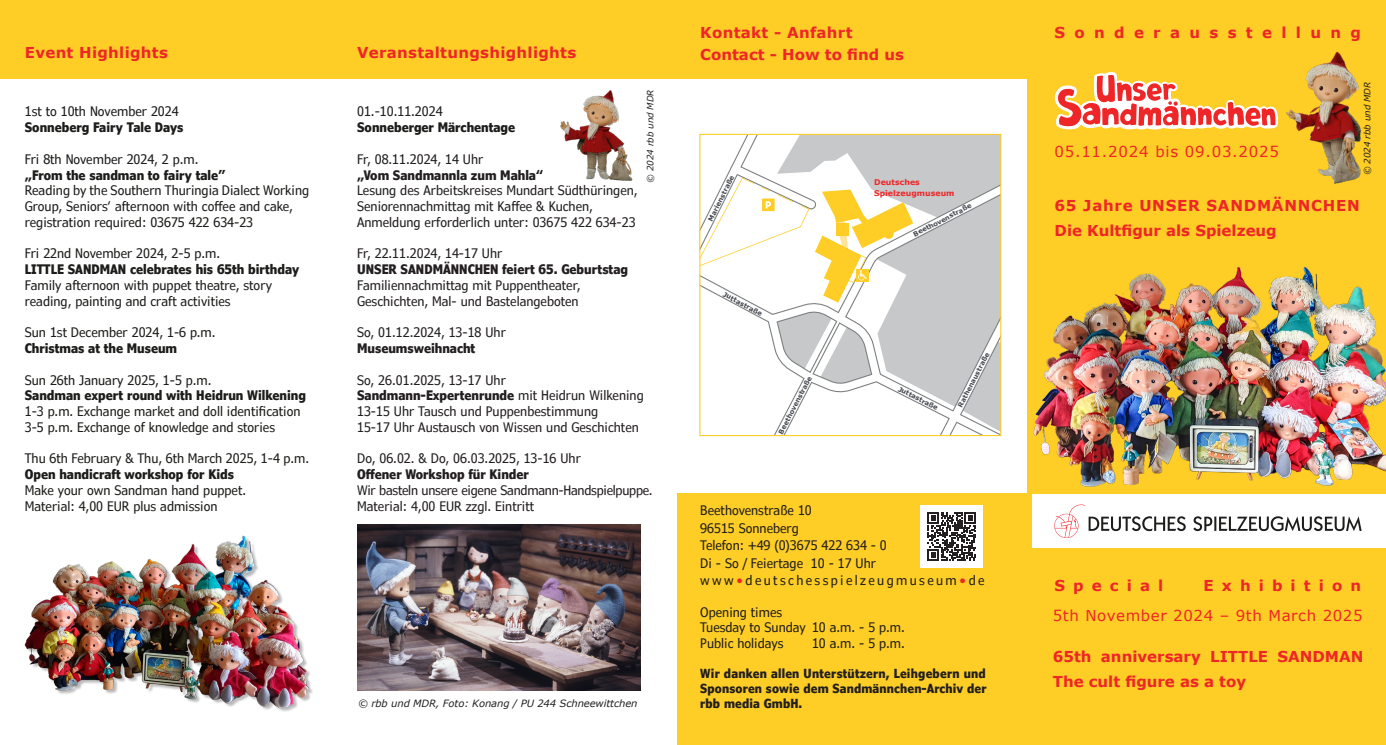
<style>
.page{position:relative;width:1386px;height:745px;background:#fff}
.page>*{position:absolute;margin:0;border:0;box-sizing:border-box;transform-origin:0 0}
.t1{font:700 15px/25.1px "Verdana";color:#ee2628}
.t2{font:700 15px "Verdana";letter-spacing:.02em;color:#ee2628}
.t3{font:15px "Verdana";letter-spacing:.04em;color:#ee2628}
.t4{font:700 15px/25.1px "Verdana";letter-spacing:.05em;color:#ee2628}
.t5{font:700 15px "Verdana";letter-spacing:.62em;color:#ee2628}
.t6{font:700 15px "Verdana";letter-spacing:.54em;color:#ee2628}
.t7{font:condensed 13.12px/15.8px "Verdana Pro";color:#231f20}
.t8{font:condensed 13.12px/15.8px "Verdana Pro";color:#1d1d1b}
.t9{font:700 condensed 13.12px "Verdana Pro";color:#1d1d1b}
.t10{font:700 condensed 13.12px "Verdana Pro";color:#231f20}
.t11{font:condensed 13.12px/15.8px "Verdana Pro";letter-spacing:-.02em;color:#231f20}
.t12{font:700 condensed 12.5px/15px "Verdana Pro";letter-spacing:.01em;color:#231f20;text-align:justify}
.t13{font:italic 10px "Verdana";letter-spacing:-.01em;color:#231f20}
.t14{font:italic 8.75px "Verdana";letter-spacing:-.01em;color:#231f20}
.t15{font:700 7.88px/11.1px "Verdana";letter-spacing:.005em;color:#ee2628}
.t16{font:700 6.75px "Verdana";color:#444950}
.s1{font-weight:700}
.s2{color:#ee2628}
</style>
<div class="page">
<svg style="left:1054px;top:504px;width:131px;height:33px"></svg>
<svg style="left:1193px;top:516px;width:168px;height:15px"></svg>
<div style="left:1031px;top:548px;width:354px;height:196px;background:#fecd26"></div>
<div style="left:1028px;top:0;width:357px;height:493px;background:#fecd26"></div>
<div style="left:0;top:0;width:1031px;height:78px;background:#fecd26"></div>
<div style="left:677px;top:493px;width:354px;height:251px;background:#fecd26"></div>
<div style="left:920px;top:505px;width:62px;height:62px;background:#fff"></div>
<svg style="left:927px;top:512px;width:49px;height:48px"></svg>
<svg style="left:701px;top:136px;width:298px;height:298px"></svg>
<div style="left:835px;top:223px;width:13px;height:13px;background:#fecd26"></div>
<div style="left:699px;top:134px;width:302px;height:302px;border:1px solid #fecd26"></div>
<svg style="left:1054px;top:72px;width:224px;height:58px"></svg>
<img style="left:1286px;top:51px;width:75px;height:133px">
<img style="left:1033px;top:266px;width:352px;height:221px">
<img style="left:357px;top:524px;width:283px;height:165px">
<img style="left:24px;top:535px;width:285px;height:176px">
<img style="left:560px;top:90px;width:73px;height:91px">
<p class="t2" style="left:700px;top:23px;width:154px">Kontakt - Anfahrt</p>
<p class="t2" style="left:25px;top:43px;width:145px">Event Highlights</p>
<p class="t2" style="left:357px;top:43px;width:221px">Veranstaltungshighlights</p>
<p class="t1" style="left:700px;top:42px;width:205px">Contact - How to find us</p>
<p class="t8" style="left:25px;top:104px;width:155px">1st to 10th November 2024</p>
<p class="t9" style="left:25px;top:118px;width:160px">Sonneberg Fairy Tale Days</p>
<p class="t8" style="left:25px;top:151px;width:175px">Fri 8th November 2024, 2 p.m.</p>
<p class="t9" style="left:25px;top:166px;width:202px">„From the sandman to fairy tale”</p>
<p class="t8" style="left:25px;top:183px;width:286px">Reading by the Southern Thuringia Dialect Working<br>Group, Seniors‘ afternoon with coffee and cake, registration required: 03675 422 634-23</p>
<p class="t8" style="left:25px;top:246px;width:197px">Fri 22nd November 2024, 2-5 p.m.</p>
<p class="t9" style="left:25px;top:260px;width:276px">LITTLE SANDMAN celebrates his 65th birthday</p>
<p class="t8" style="left:25px;top:277px;width:249px">Family afternoon with puppet theatre, story reading, painting and craft activities</p>
<p class="t8" style="left:25px;top:324px;width:192px">Sun 1st December 2024, 1-6 p.m.</p>
<p class="t9" style="left:25px;top:339px;width:154px">Christmas at the Museum</p>
<p class="t8" style="left:25px;top:372px;width:188px">Sun 26th January 2025, 1-5 p.m.</p>
<p class="t9" style="left:25px;top:386px;width:283px">Sandman expert round with Heidrun Wilkening</p>
<p class="t8" style="left:25px;top:403px;width:277px">1-3 p.m. Exchange market and doll identification<br>3-5 p.m. Exchange of knowledge and stories</p>
<p class="t8" style="left:25px;top:450px;width:286px">Thu 6th February &amp; Thu, 6th March 2025, 1-4 p.m.</p>
<p class="t9" style="left:25px;top:465px;width:211px">Open handicraft workshop for Kids</p>
<p class="t8" style="left:25px;top:482px;width:223px">Make your own Sandman hand puppet.<br>Material: 4,00 EUR plus admission</p>
<p class="t14" style="left:645px;top:183px;width:95px;rotate:-90deg">© 2024 rbb und MDR</p>
<p class="t7" style="left:357px;top:104px;width:87px">01.-10.11.2024</p>
<p class="t9" style="left:357px;top:118px;width:160px">Sonneberger Märchentage</p>
<p class="t7" style="left:357px;top:151px;width:128px">Fr, 08.11.2024, 14 Uhr</p>
<p class="t10" style="left:357px;top:166px;width:188px">„Vom Sandmannla zum Mahla“</p>
<p class="t7" style="left:357px;top:183px;width:282px">Lesung des Arbeitskreises Mundart Südthüringen,<br>Seniorennachmittag mit Kaffee &amp; Kuchen,<br>Anmeldung erforderlich unter: 03675 422 634-23</p>
<p class="t7" style="left:357px;top:246px;width:147px">Fr, 22.11.2024, 14-17 Uhr</p>
<p class="t10" style="left:357px;top:260px;width:272px">UNSER SANDMÄNNCHEN feiert 65. Geburtstag</p>
<p class="t7" style="left:357px;top:277px;width:225px">Familiennachmittag mit Puppentheater,<br>Geschichten, Mal- und Bastelangeboten</p>
<p class="t7" style="left:357px;top:324px;width:150px">So, 01.12.2024, 13-18 Uhr</p>
<p class="t10" style="left:357px;top:339px;width:120px">Museumsweihnacht</p>
<p class="t7" style="left:357px;top:372px;width:288px">So, 26.01.2025, 13-17 Uhr <span class="s1">Sandmann-Expertenrunde</span> mit Heidrun Wilkening 13-15 Uhr Tausch und Puppenbestimmung<br>15-17 Uhr Austausch von Wissen und Geschichten</p>
<p class="t7" style="left:357px;top:450px;width:225px">Do, 06.02. &amp; Do, 06.03.2025, 13-16 Uhr</p>
<p class="t10" style="left:357px;top:465px;width:173px">Offener Workshop für Kinder</p>
<p class="t11" style="left:357px;top:482px;width:297px">Wir basteln unsere eigene Sandmann-Handspielpuppe.<br>Material: 4,00 EUR zzgl. Eintritt</p>
<p class="t13" style="left:358px;top:697px;width:281px">© rbb und MDR, Foto: Konang / PU 244 Schneewittchen</p>
<p class="t16" style="left:706px;top:218px;width:51px;rotate:-63deg">Marienstraße</p>
<p class="t16" style="left:725px;top:289px;width:45px;rotate:28deg">Juttastraße</p>
<p class="t16" style="left:776px;top:431px;width:66px;rotate:-62deg">Beethovenstraße</p>
<p class="t15" style="left:874px;top:177px;width:82px">Deutsches<br>Spielzeugmuseum</p>
<p class="t16" style="left:911px;top:231px;width:66px;rotate:-28deg">Beethovenstraße</p>
<p class="t16" style="left:900px;top:384px;width:45px;rotate:27deg">Juttastraße</p>
<p class="t16" style="left:955px;top:404px;width:62px;rotate:-62deg">Rathenaustraße</p>
<p class="t7" style="left:700px;top:501px;width:286px;line-height:17.5px">Beethovenstraße 10<br>96515 Sonneberg<br>Telefon: +49 (0)3675 422 634 - 0<br>Di - So / Feiertage 10 - 17 Uhr www<span class="s2">•</span>deutschesspielzeugmuseum<span class="s2">•</span>de</p>
<p class="t7" style="left:700px;top:603px;width:206px">Opening times<br>Tuesday to Sunday 10 a.m. - 5 p.m.<br>Public holidays</p>
<p class="t7" style="left:812px;top:635px;width:94px">10 a.m. - 5 p.m.</p>
<p class="t12" style="left:700px;top:665px;width:288px">Wir danken allen Unterstützern, Leihgebern und Sponsoren sowie dem Sandmännchen-Archiv der rbb media GmbH.</p>
<p class="t5" style="left:1054px;top:23px;width:308px">Sonderausstellung</p>
<p class="t14" style="left:1361px;top:175px;width:95px;rotate:-90deg">© 2024 rbb und MDR</p>
<p class="t3" style="left:1054px;top:142px;width:226px">05.11.2024 bis 09.03.2025</p>
<p class="t4" style="left:1054px;top:193px;width:307px">65 Jahre UNSER SANDMÄNNCHEN<br>Die Kultfigur als Spielzeug</p>
<p class="t6" style="left:1054px;top:575px;width:110px">Special</p>
<p class="t6" style="left:1203px;top:575px;width:159px">Exhibition</p>
<p class="t3" style="left:1052px;top:605px;width:311px">5th November 2024 – 9th March 2025</p>
<p class="t1" style="left:1052px;top:643px;width:312px">65th anniversary LITTLE SANDMAN<br>The cult figure as a toy</p>
</div>
